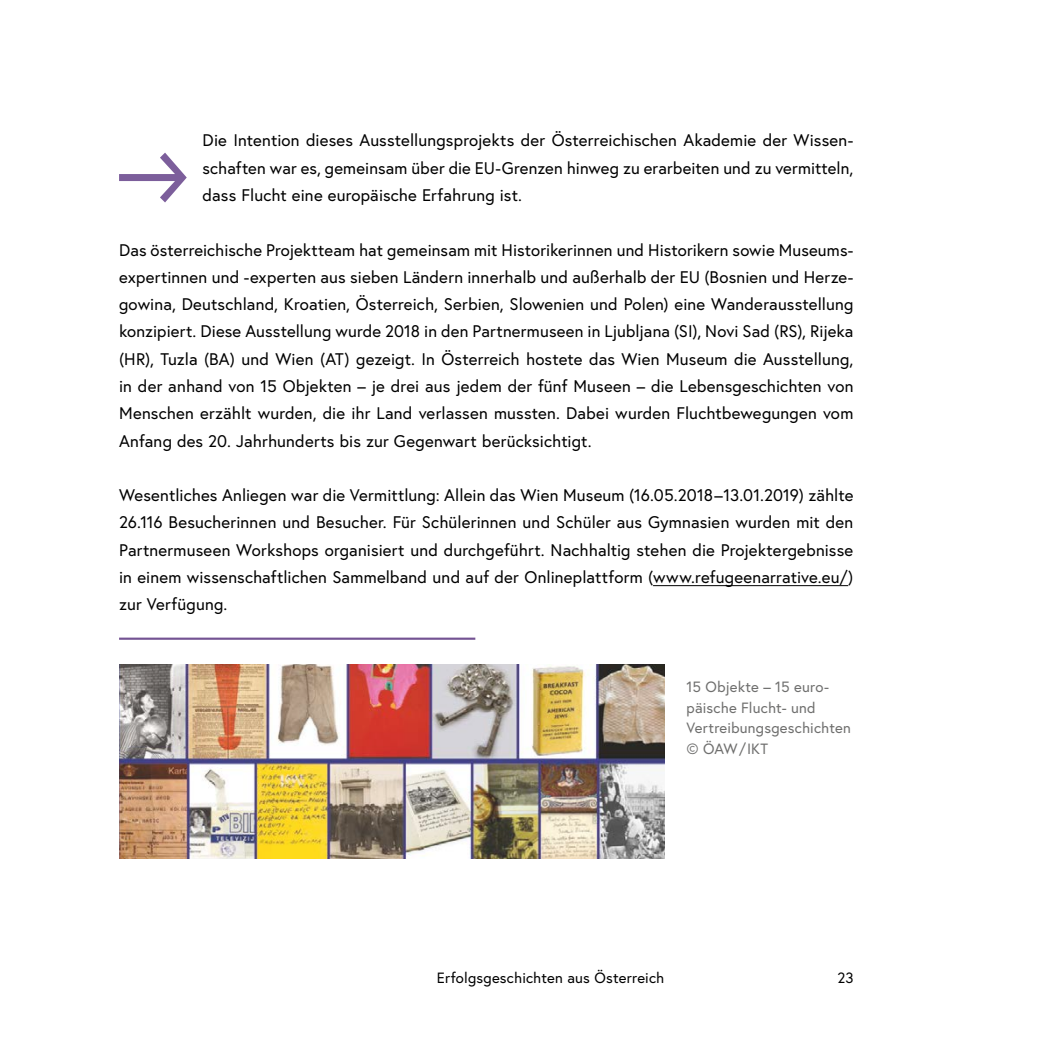
<style>
.page{position:relative;width:1042px;height:1042px;background:#fff}
.page>*{position:absolute;margin:0;border:0;box-sizing:border-box;transform-origin:0 0}
.Anfang_pfeil_abstand_danach{font:94.67px "Europa Austria";color:#7c5e9b}
.p_Abstand_danach{font:16.8px/27.3px "Europa Austria";letter-spacing:.01em;color:#000;text-align:justify}
.p_Abstand_Absatzlinie{font:16.8px/27.3px "Europa Austria";letter-spacing:.015em;color:#000;text-align:justify}
.Anfang_pfeil_abstand_danach-2{font:16.8px/27.3px "Europa Austria";letter-spacing:.005em;color:#000;text-align:justify}
.p_Bildbeschriftung{font:14.88px/20.5px "Europa Austria";letter-spacing:.01em;color:#6f6f6e}
.t1{font:14.88px "Europa Austria";letter-spacing:.015em;color:#000}
</style>
<div class="page">
<hr style="left:653px;top:585px;width:195px;height:1px;background:#000">
<hr style="left:119px;top:637px;width:356px;height:3px;background:#745393">
<img style="left:119px;top:664px;width:545px;height:194px">
<p class="Anfang_pfeil_abstand_danach-2" style="left:203px;top:126px;width:652px">Die Intention dieses Ausstellungsprojekts der Österreichischen Akademie der Wissen&shy;schaften war es, gemeinsam über die EU-Grenzen hinweg zu erarbeiten und zu vermitteln, dass Flucht eine europäische Erfahrung ist.</p>
<p class="p_Abstand_danach" style="left:119px;top:236px;width:736px">Das österreichische Projektteam hat gemeinsam mit Historikerinnen und Historikern sowie Museums&shy;expertinnen und -experten aus sieben Ländern innerhalb und außerhalb der EU (Bosnien und Herze&shy;gowina, Deutschland, Kroatien, Österreich, Serbien, Slowenien und Polen) eine Wanderausstellung konzipiert. Diese Ausstellung wurde 2018 in den Partnermuseen in Ljubljana (SI), Novi Sad (RS), Rijeka (HR), Tuzla (BA) und Wien (AT) gezeigt. In Österreich hostete das Wien Museum die Ausstellung, in der anhand von 15 Objekten – je drei aus jedem der fünf Museen – die Lebensgeschichten von Menschen erzählt wurden, die ihr Land verlassen mussten. Dabei wurden Fluchtbewegungen vom Anfang des 20. Jahrhunderts bis zur Gegenwart berücksichtigt.</p>
<p class="p_Abstand_Absatzlinie" style="left:119px;top:481px;width:736px">Wesentliches Anliegen war die Vermittlung: Allein das Wien Museum (16.05.2018–13.01.2019) zählte 26.116 Besucherinnen und Besucher. Für Schülerinnen und Schüler aus Gymnasien wurden mit den Partnermuseen Workshops organisiert und durchgeführt. Nachhaltig stehen die Projektergebnisse in einem wissenschaftlichen Sammelband und auf der Onlineplattform (www.refugeenarrative.eu/) zur Verfügung.</p>
<p class="Anfang_pfeil_abstand_danach" style="left:117px;top:107px;width:74px">→</p>
<p class="p_Bildbeschriftung" style="left:686px;top:676px;width:166px">15 Objekte – 15 euro&shy;päische Flucht- und<br>Vertreibungsgeschichten © ÖAW/IKT</p>
<p class="t1" style="left:437px;top:968px;width:229px">Erfolgsgeschichten aus Österreich</p>
<p class="t1" style="left:837px;top:968px;width:18px">23</p>
</div>
